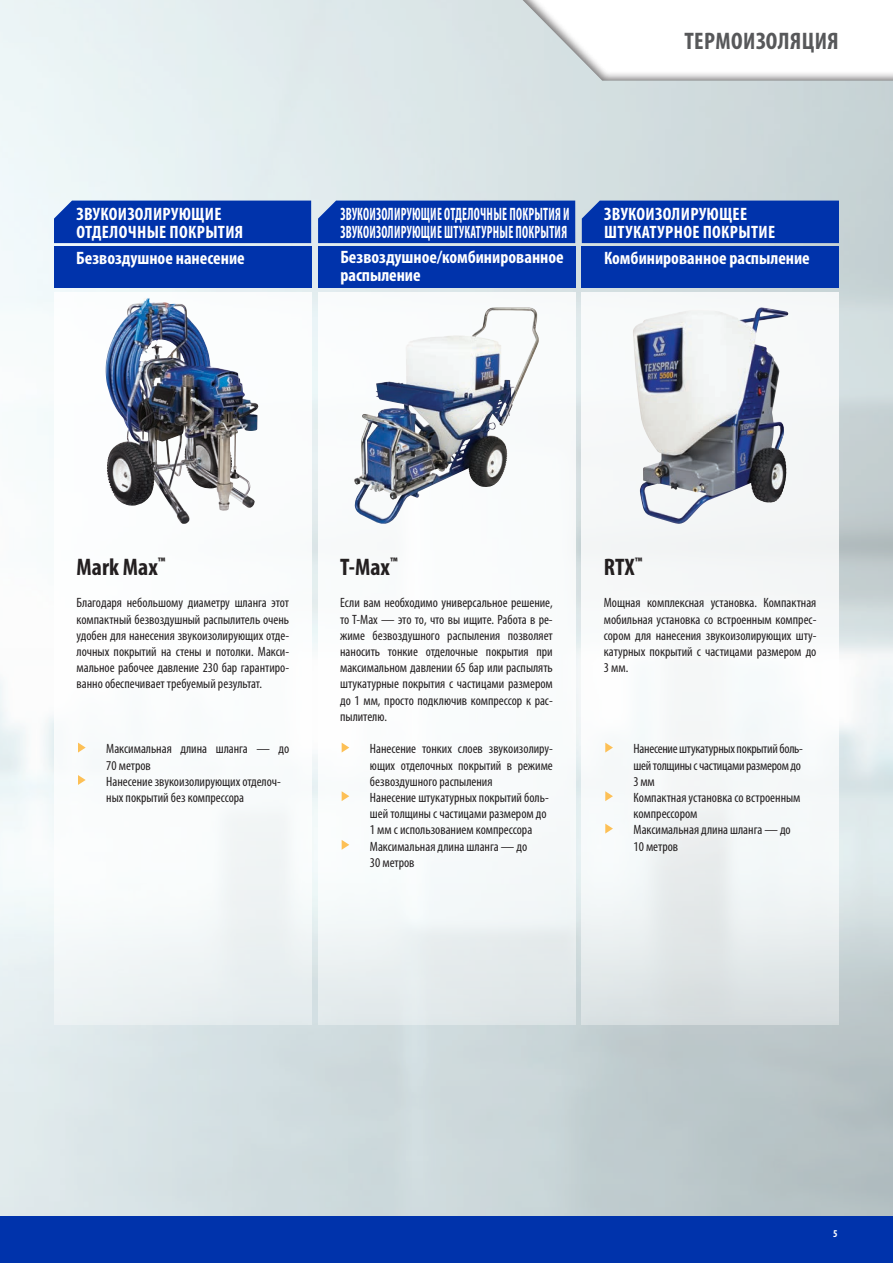
<style>
.page{position:relative;width:893px;height:1263px;background:#fff}
.page>*{position:absolute;margin:0;border:0;box-sizing:border-box;transform-origin:0 0}
.t1{font:700 condensed 24px "Myriad Pro";color:#231f20}
.t2{font:700 condensed 24px "Myriad Pro";letter-spacing:.02em;color:#57585a}
.t3{font:700 condensed 18px "Myriad Pro";color:#fff}
.t4{font:700 condensed 18px/18px "Myriad Pro";letter-spacing:.02em;color:#fff;scale:.7 1}
.t5{font:700 condensed 18px/18px "Myriad Pro";letter-spacing:.02em;color:#fff}
.t6{font:condensed 13.5px/16.2px "Myriad Pro";color:#231f20;text-align:justify}
.t7{font:700 condensed 10.5px "Myriad Pro";color:#fff}
</style>
<div class="page">
<img style="left:0;top:0;width:893px;height:1216px">
<div style="left:0;top:1216px;width:893px;height:47px;background:#0033ab"></div>
<div style="left:507px;top:0;width:386px;height:82px;background:#231f20;opacity:.6"></div>
<svg style="left:318px;top:292px;width:257px;height:732px;fill:#f1f6f7"></svg>
<svg style="left:54px;top:292px;width:257px;height:732px"></svg>
<svg style="left:582px;top:292px;width:257px;height:732px;fill:#eef2f3"></svg>
<img style="left:632px;top:309px;width:154px;height:203px">
<img style="left:354px;top:307px;width:151px;height:206px">
<img style="left:106px;top:298px;width:84px;height:216px">
<div style="left:318px;top:201px;width:257px;height:42px;background:#0033ab"></div>
<div style="left:54px;top:201px;width:257px;height:42px;background:#0033ab"></div>
<div style="left:318px;top:246px;width:257px;height:41px;background:#0033ab"></div>
<div style="left:54px;top:246px;width:257px;height:41px;background:#0033ab"></div>
<div style="left:582px;top:201px;width:257px;height:42px;background:#0033ab"></div>
<div style="left:582px;top:246px;width:257px;height:41px;background:#0033ab"></div>
<div style="left:558px;top:512px;width:302px;height:385px;background:#fff;opacity:.7"></div>
<svg style="left:605px;top:743px;width:8px;height:9px"></svg>
<svg style="left:605px;top:791px;width:8px;height:10px"></svg>
<svg style="left:605px;top:824px;width:8px;height:9px"></svg>
<div style="left:295px;top:513px;width:303px;height:400px;background:#fff"></div>
<svg style="left:342px;top:743px;width:7px;height:9px"></svg>
<svg style="left:342px;top:791px;width:7px;height:10px"></svg>
<svg style="left:342px;top:840px;width:7px;height:10px"></svg>
<div style="left:31px;top:514px;width:302px;height:336px;background:#fff"></div>
<svg style="left:78px;top:743px;width:8px;height:9px"></svg>
<svg style="left:78px;top:775px;width:8px;height:10px"></svg>
<h2 class="t5" style="left:76px;top:204px;width:168px">ЗВУКОИЗОЛИРУЮЩИЕ<br>ОТДЕЛОЧНЫЕ ПОКРЫТИЯ</h2>
<h2 class="t3" style="left:76px;top:247px;width:170px">Безвоздушное нанесение</h2>
<h1 class="t2" style="left:684px;top:26px;width:156px">ТЕРМОИЗОЛЯЦИЯ</h1>
<h2 class="t4" style="left:340px;top:204px;width:329px">ЗВУКОИЗОЛИРУЮЩИЕ ОТДЕЛОЧНЫЕ ПОКРЫТИЯ И<br>ЗВУКОИЗОЛИРУЮЩИЕ ШТУКАТУРНЫЕ ПОКРЫТИЯ</h2>
<h2 class="t5" style="left:604px;top:204px;width:172px">ЗВУКОИЗОЛИРУЮЩЕЕ<br>ШТУКАТУРНОЕ ПОКРЫТИЕ</h2>
<h2 class="t3" style="left:340px;top:246px;width:225px">Безвоздушное/комбинированное</h2>
<h2 class="t3" style="left:604px;top:247px;width:207px">Комбинированное распыление</h2>
<h2 class="t3" style="left:340px;top:264px;width:82px">распыление</h2>
<h1 class="t1" style="left:77px;top:552px;width:90px">Mark Max<sup>™</sup></h1>
<p class="t6" style="left:77px;top:595px;width:214px">Благодаря небольшому диаметру шланга этот компактный безвоздушный распылитель очень удобен для нанесения звукоизолирующих отде&shy;лочных покрытий на стены и потолки. Макси&shy;мальное рабочее давление 230 бар гарантиро&shy;ванно обеспечивает требуемый результат.</p>
<p class="t6" style="left:106px;top:740px;width:184px;text-align:left">Максимальная длина шланга — до<br>70 метров<br>Нанесение звукоизолирующих отделоч&shy;ных покрытий без компрессора</p>
<h1 class="t1" style="left:340px;top:552px;width:59px">T-Max<sup>™</sup></h1>
<p class="t6" style="left:340px;top:595px;width:214px">Если вам необходимо универсальное решение, то T-Max — это то, что вы ищите. Работа в ре&shy;жиме безвоздушного распыления позволяет наносить тонкие отделочные покрытия при максимальном давлении 65 бар или распылять штукатурные покрытия с частицами размером до 1 мм, просто подключив компрессор к рас&shy;пылителю.</p>
<p class="t6" style="left:370px;top:740px;width:184px;text-align:left">Нанесение тонких слоев звукоизолиру&shy;ющих отделочных покрытий в режиме безвоздушного распыления<br>Нанесение штукатурных покрытий боль&shy;шей толщины с частицами размером до<br>1 мм с использованием компрессора<br>Максимальная длина шланга — до<br>30 метров</p>
<h1 class="t1" style="left:604px;top:552px;width:40px">RTX<sup>™</sup></h1>
<p class="t6" style="left:604px;top:595px;width:214px">Мощная комплексная установка. Компактная мобильная установка со встроенным компрес&shy;сором для нанесения звукоизолирующих шту&shy;катурных покрытий с частицами размером до 3 мм.</p>
<p class="t6" style="left:634px;top:740px;width:171px;text-align:left">Нанесение штукатурных покрытий боль&shy;шей толщины с частицами размером до<br>3 мм<br>Компактная установка со встроенным компрессором<br>Максимальная длина шланга — до<br>10 метров</p>
<p class="t7" style="left:833px;top:1227px;width:6px">5</p>
</div>
